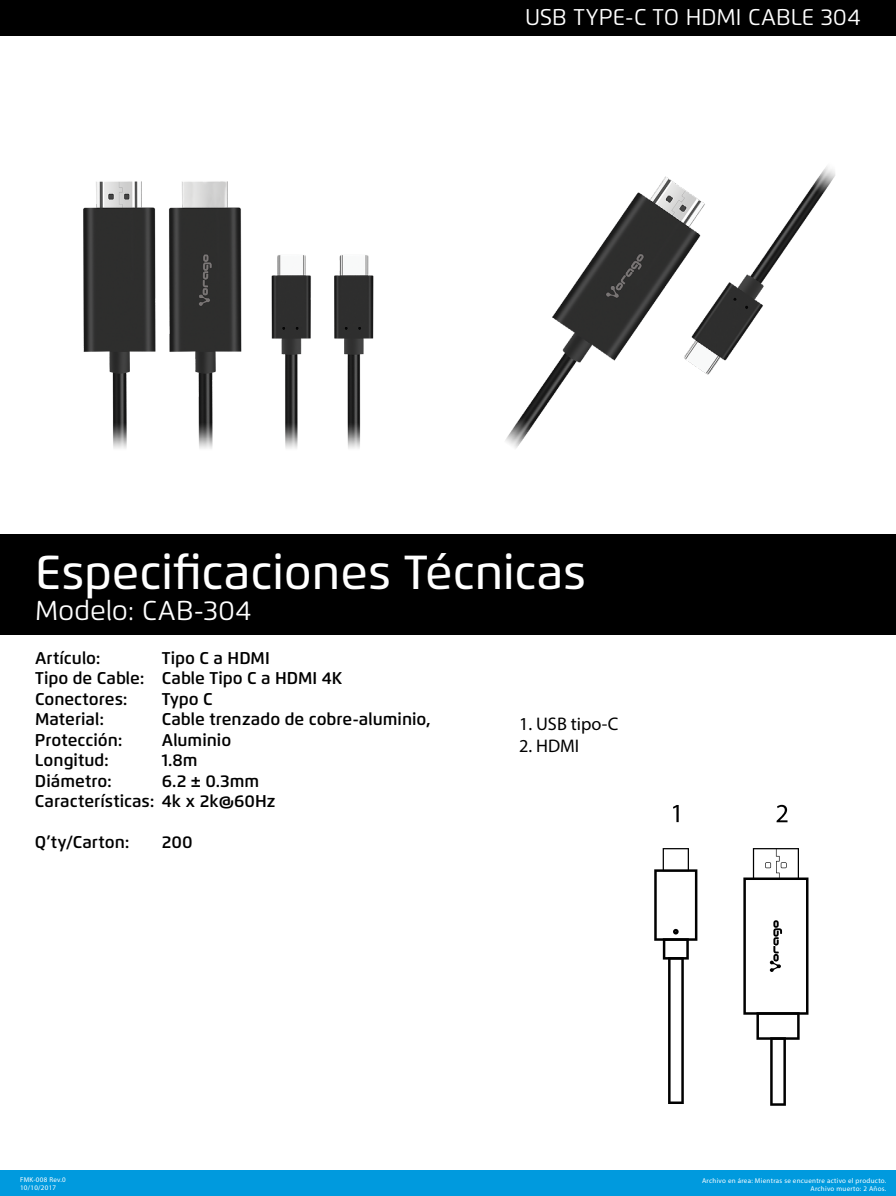
<style>
.page{position:relative;width:896px;height:1196px;background:#fff}
.page>*{position:absolute;margin:0;border:0;box-sizing:border-box;transform-origin:0 0}
.t1{font:500 47.69px "Flexo";color:#fff}
.t2{font:27.21px "Flexo";color:#fff}
.t3{font:22.75px "Flexo";color:#fff}
.t4{font:18.29px "Myriad Pro";color:#000}
.t5{font:600 17.06px/20.5px "Flexo";color:#000}
.t6{font:7px/7.9px "Myriad Pro";letter-spacing:.04em;color:#fff;text-align:right}
</style>
<div class="page">
<div style="left:0;top:1170px;width:896px;height:25px;background:#009ade"></div>
<div style="left:0;top:534px;width:896px;height:100px;background:#000"></div>
<div style="left:0;top:0;width:896px;height:35px;background:#000"></div>
<img style="left:83px;top:181px;width:291px;height:268px">
<img style="left:505px;top:166px;width:330px;height:282px">
<svg style="left:654px;top:848px;width:43px;height:255px"></svg>
<svg style="left:743px;top:848px;width:65px;height:257px"></svg>
<svg style="left:673px;top:805px;width:6px;height:17px"></svg>
<svg style="left:777px;top:804px;width:11px;height:18px"></svg>
<h3 class="t3" style="left:525px;top:3px;width:337px">USB TYPE-C TO HDMI CABLE 304</h3>
<h1 class="t1" style="left:35px;top:543px;width:553px">Especificaciones Técnicas</h1>
<h2 class="t2" style="left:35px;top:594px;width:218px">Modelo: CAB-304</h2>
<p class="t5" style="left:35px;top:647px;width:67px">Artículo:</p>
<p class="t5" style="left:35px;top:647px;width:309px;text-indent:127px">Tipo C a HDMI<br>Tipo de Cable: Cable Tipo C a HDMI 4K<br>Conectores:</p>
<p class="t5" style="left:162px;top:688px;width:52px">Typo C</p>
<p class="t5" style="left:35px;top:709px;width:71px">Material:</p>
<p class="t5" style="left:162px;top:709px;width:270px">Cable trenzado de cobre-aluminio,</p>
<p class="t5" style="left:35px;top:729px;width:89px">Protección:</p>
<p class="t5" style="left:162px;top:729px;width:71px">Aluminio</p>
<p class="t5" style="left:35px;top:749px;width:76px">Longitud:</p>
<p class="t5" style="left:162px;top:749px;width:37px">1.8m</p>
<p class="t5" style="left:35px;top:770px;width:79px">Diámetro:</p>
<p class="t5" style="left:35px;top:770px;width:242px;text-indent:127px">6.2 ± 0.3mm<br>Características: 4k x 2k@60Hz</p>
<p class="t5" style="left:35px;top:831px;width:96px">Q’ty/Carton:</p>
<p class="t5" style="left:162px;top:831px;width:32px">200</p>
<p class="t4" style="left:519px;top:712px;width:101px">1. USB tipo-C</p>
<p class="t4" style="left:519px;top:734px;width:62px">2. HDMI</p>
<p class="t6" style="left:20px;top:1175px;width:47px;text-align:left">FMK-008 Rev.0<br>10/10/2017</p>
<p class="t6" style="left:702px;top:1176px;width:186px">Archivo en área: Mientras se encuentre activo el producto.<br>Archivo muerto: 2 Años.</p>
</div>
